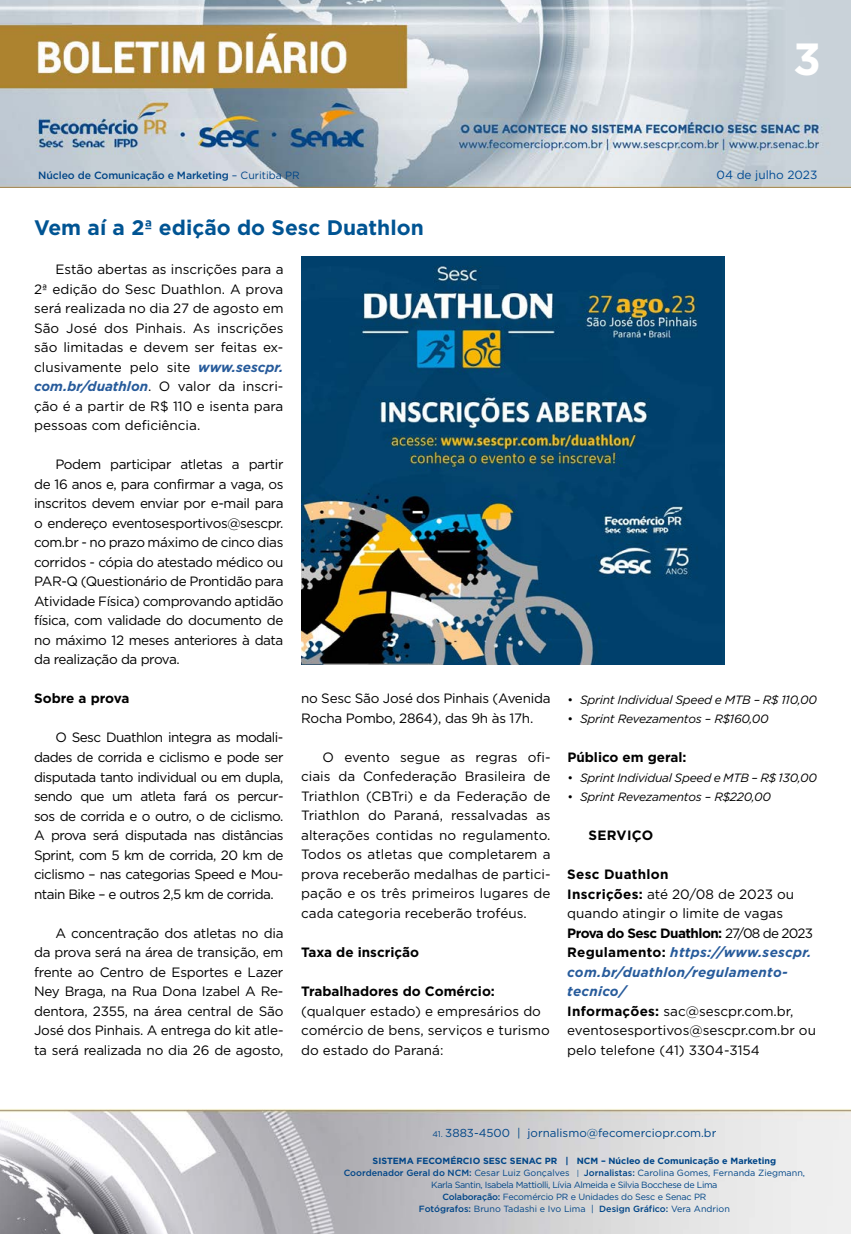
<style>
.page{position:relative;width:851px;height:1234px;background:#fff}
.page>*{position:absolute;margin:0;border:0;box-sizing:border-box;transform-origin:0 0}
.t1{font:700 45px "Gotham";color:#fff}
.t2{font:700 21px "Gotham";color:#005493}
.t3{font:13.5px/19.5px "Gotham";letter-spacing:-.01em;color:#000;text-align:justify}
.t4{font:700 13.5px "Gotham";color:#000}
.t5{font:700 13.5px "Gotham";letter-spacing:.02em;color:#000}
.t6{font:italic 12px "Gotham";letter-spacing:-.02em;color:#000}
.t7{font:11.85px "Gotham";color:#004a93}
.t8{font:11.55px "Gotham";color:#004587}
.t9{font:500 10.5px "Gotham";letter-spacing:-.01em;color:#004587}
.t10{font:9px/12px "Gotham";letter-spacing:-.02em;color:#004587;text-align:center}
.s1{font-weight:400}
.s2{font-weight:700;font-style:italic;color:#275b9b}
.s3{font-style:normal}
.s4{font-weight:700}
.s5{font-size:8.25px}
.s6{font-weight:500}
.s7{font-size:7.65px}
</style>
<div class="page">
<img style="left:0;top:0;width:850px;height:188px">
<img style="left:0;top:1109px;width:850px;height:124px">
<img style="left:301px;top:256px;width:423px;height:408px">
<h1 class="t1" style="left:793px;top:29px;width:29px">3</h1>
<p class="t9" style="left:38px;top:168px;width:263px">Núcleo de Comunicação e Marketing <span class="s1">– Curitiba PR</span></p>
<p class="t7" style="left:716px;top:167px;width:102px">04 de julho 2023</p>
<h2 class="t2" style="left:34px;top:214px;width:391px">Vem aí a 2ª edição do Sesc Duathlon</h2>
<p class="t3" style="left:34px;top:259px;width:251px;text-indent:21px">Estão abertas as inscrições para a 2ª edição do Sesc Duathlon. A prova será realizada no dia 27 de agosto em São José dos Pinhais. As inscrições são limitadas e devem ser feitas ex&shy;clusivamente pelo site <span class="s2">www.sescpr. com.br/duathlon</span>. O valor da inscri&shy;ção é a partir de R$ 110 e isenta para pessoas com deficiência.</p>
<p class="t3" style="left:34px;top:454px;width:251px;text-indent:21px">Podem participar atletas a partir de 16 anos e, para confirmar a vaga, os inscritos devem enviar por e-mail para o endereço eventosesportivos@sescpr. com.br - no prazo máximo de cinco dias corridos - cópia do atestado médico ou PAR-Q (Questionário de Prontidão para Atividade Física) comprovando aptidão física, com validade do documento de no máximo 12 meses anteriores à data da realização da prova.</p>
<p class="t4" style="left:34px;top:689px;width:97px">Sobre a prova</p>
<p class="t3" style="left:34px;top:727px;width:251px;text-indent:21px">O Sesc Duathlon integra as modali&shy;dades de corrida e ciclismo e pode ser disputada tanto individual ou em dupla, sendo que um atleta fará os percur&shy;sos de corrida e o outro, o de ciclismo.<br>A prova será disputada nas distâncias Sprint, com 5 km de corrida, 20 km de ciclismo – nas categorias Speed e Mou&shy;ntain Bike – e outros 2,5 km de corrida.</p>
<p class="t3" style="left:34px;top:922px;width:251px;text-indent:21px">A concentração dos atletas no dia da prova será na área de transição, em frente ao Centro de Esportes e Lazer Ney Braga, na Rua Dona Izabel A Re&shy;dentora, 2355, na área central de São José dos Pinhais. A entrega do kit atle&shy;ta será realizada no dia 26 de agosto,</p>
<p class="t3" style="left:301px;top:688px;width:251px">no Sesc São José dos Pinhais (Avenida<br>Rocha Pombo, 2864), das 9h às 17h.</p>
<p class="t3" style="left:301px;top:747px;width:251px;text-indent:21px">O evento segue as regras ofi&shy;ciais da Confederação Brasileira de Triathlon (CBTri) e da Federação de Triathlon do Paraná, ressalvadas as alterações contidas no regulamento.<br>Todos os atletas que completarem a prova receberão medalhas de partici&shy;pação e os três primeiros lugares de cada categoria receberão troféus.</p>
<p class="t4" style="left:301px;top:943px;width:119px">Taxa de inscrição</p>
<p class="t4" style="left:301px;top:982px;width:195px">Trabalhadores do Comércio:</p>
<p class="t3" style="left:301px;top:1000px;width:250px;text-align:left">(qualquer estado) e empresários do comércio de bens, serviços e turismo do estado do Paraná:</p>
<p class="t6" style="left:567px;top:691px;width:251px"><span class="s3">•</span> Sprint Individual Speed e MTB – R$ 110,00</p>
<p class="t6" style="left:567px;top:711px;width:203px"><span class="s3">•</span> Sprint Revezamentos – R$160,00</p>
<p class="t4" style="left:567px;top:748px;width:121px">Público em geral:</p>
<p class="t6" style="left:567px;top:769px;width:251px"><span class="s3">•</span> Sprint Individual Speed e MTB – R$ 130,00</p>
<p class="t6" style="left:567px;top:789px;width:205px"><span class="s3">•</span> Sprint Revezamentos – R$220,00</p>
<p class="t5" style="left:588px;top:826px;width:66px">SERVIÇO</p>
<p class="t3" style="left:567px;top:864px;width:250px;text-align:left"><span class="s4">Sesc Duathlon<br>Inscrições:</span> até 20/08 de 2023 ou quando atingir o limite de vagas<br><span class="s4">Prova do Sesc Duathlon:</span> 27/08 de 2023<br><span class="s4">Regulamento:</span> <span class="s2">https://www.sescpr. com.br/duathlon/regulamento&shy;tecnico/<br></span><span class="s4">Informações:</span> sac@sescpr.com.br, eventosesportivos@sescpr.com.br ou pelo telefone (41) 3304-3154</p>
<p class="t8" style="left:432px;top:1125px;width:285px"><span class="s5">41.</span> 3883-4500 | jornalismo@fecomerciopr.com.br</p>
<p class="t10" style="left:343px;top:1154px;width:463px"><span class="s4">SISTEMA FECOMÉRCIO SESC SENAC PR | NCM – Núcleo de Comunicação e Marketing </span><span class="s6">Coordenador Geral do NCM:</span> Cesar Luiz Gonçalves <span class="s7">|</span> <span class="s6">Jornalistas:</span> Carolina Gomes, Fernanda Ziegmann, Karla Santin, Isabela Mattiolli, Lívia Almeida e Silvia Bocchese de Lima<br><span class="s6">Colaboração:</span> Fecomércio PR e Unidades do Sesc e Senac PR<br><span class="s6">Fotógrafos:</span> Bruno Tadashi e Ivo Lima | <span class="s6">Design Gráfico:</span> Vera Andrion</p>
</div>
